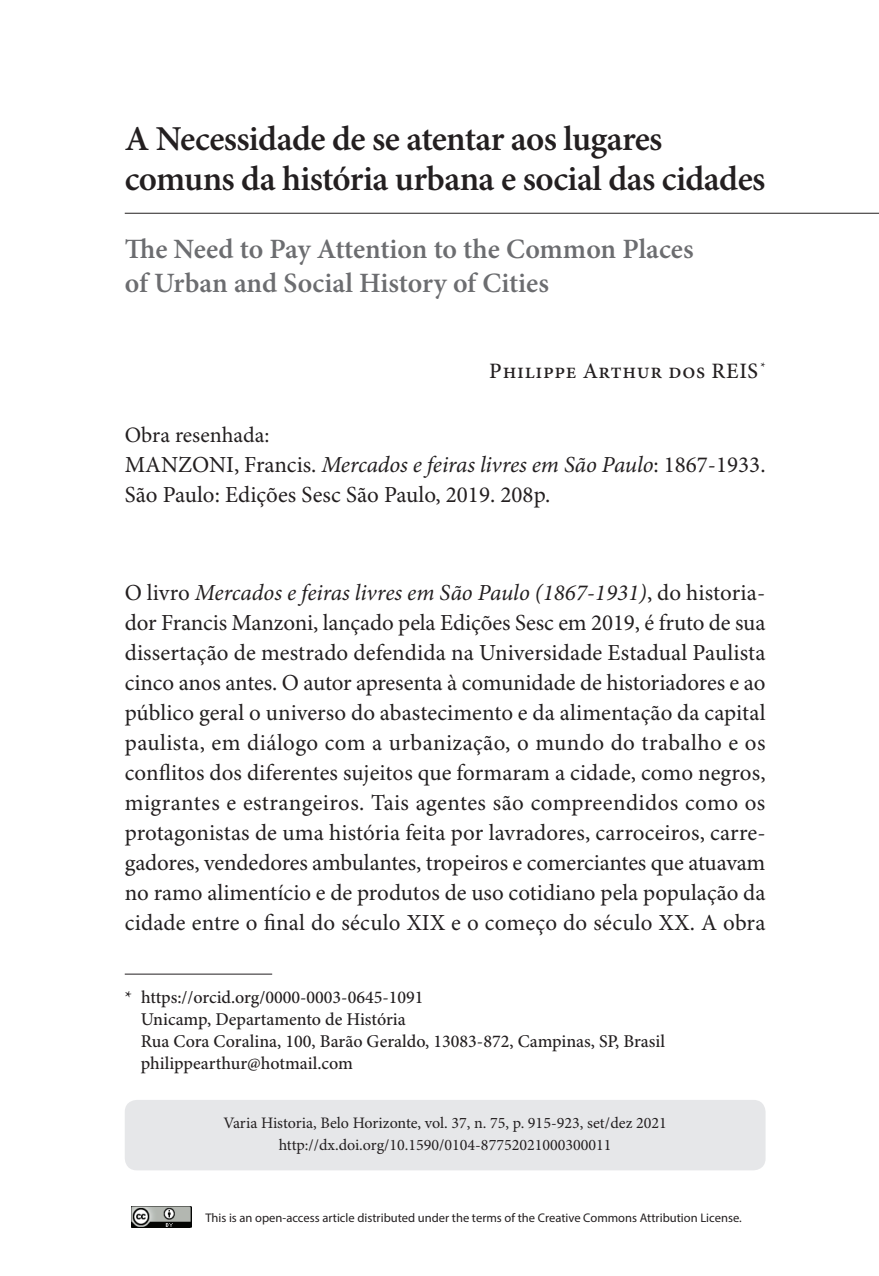
<style>
.page{position:relative;width:879px;height:1276px;background:#fff}
.page>*{position:absolute;margin:0;border:0;box-sizing:border-box;transform-origin:0 0}
.t1{font:600 35px/40px "Minion Pro";letter-spacing:-.02em;color:#231f20}
.t2{font:600 28px/34px "Minion Pro";letter-spacing:-.01em;color:#6c6d70}
.t3{font:23px/30px "Minion Pro";letter-spacing:.005em;color:#231f20}
.t4{font:500 22px "Minion Pro";letter-spacing:.03em;color:#231f20}
.t5{font:22px "Minion Pro";color:#231f20}
.t6{font:500 18px/22px "Minion Pro";color:#231f20}
.t7{font:16px/22px "Minion Pro";color:#231f20;text-align:center}
.t8{font:12.6px "Myriad Pro";color:#231f20}
.s1{font-style:italic}
</style>
<div class="page">
<img style="left:132px;top:1206px;width:59px;height:21px">
<hr style="left:125px;top:973px;width:147px;height:1px;background:#231f20">
<div style="left:125px;top:1100px;width:640px;height:70px;background:#e6e7e9;border-radius:12px"></div>
<hr style="left:125px;top:213px;width:754px;height:1px;background:#231f20">
<h1 class="t1" style="left:125px;top:120px;width:642px">A Necessidade de se atentar aos lugares comuns da história urbana e social das cidades</h1>
<p class="t2" style="left:125px;top:233px;width:570px">The Need to Pay Attention to the Common Places of Urban and Social History of Cities</p>
<p class="t4" style="left:489px;top:358px;width:278px">Phılıppe Arthur dos REIS<sup>*</sup></p>
<p class="t5" style="left:125px;top:422px;width:146px">Obra resenhada:</p>
<p class="t3" style="left:125px;top:451px;width:642px">MANZONI, Francis. <span class="s1">Mercados e feiras livres em São Paulo</span>: 1867-1933.<br>São Paulo: Edições Sesc São Paulo, 2019. 208p.</p>
<p class="t3" style="left:125px;top:579px;width:642px;text-align:justify">O livro <span class="s1">Mercados e feiras livres em São Paulo (1867-1931)</span>, do historia&shy;dor Francis Manzoni, lançado pela Edições Sesc em 2019, é fruto de sua dissertação de mestrado defendida na Universidade Estadual Paulista cinco anos antes. O autor apresenta à comunidade de historiadores e ao público geral o universo do abastecimento e da alimentação da capital paulista, em diálogo com a urbanização, o mundo do trabalho e os conflitos dos diferentes sujeitos que formaram a cidade, como negros, migrantes e estrangeiros. Tais agentes são compreendidos como os protagonistas de uma história feita por lavradores, carroceiros, carre&shy;gadores, vendedores ambulantes, tropeiros e comerciantes que atuavam no ramo alimentício e de produtos de uso cotidiano pela população da cidade entre o final do século XIX e o começo do século XX. A obra</p>
<p class="t6" style="left:141px;top:987px;width:526px;text-indent:-16px">* https://orcid.org/0000-0003-0645-1091<br>Unicamp, Departamento de História<br>Rua Cora Coralina, 100, Barão Geraldo, 13083-872, Campinas, SP, Brasil philippearthur@hotmail.com</p>
<p class="t7" style="left:223px;top:1112px;width:445px">Varia Historia, Belo Horizonte, vol. 37, n. 75, p. 915-923, set/dez 2021 http://dx.doi.org/10.1590/0104-87752021000300011</p>
<p class="t8" style="left:205px;top:1210px;width:538px">This is an open-access article distributed under the terms of the Creative Commons Attribution License.</p>
</div>
